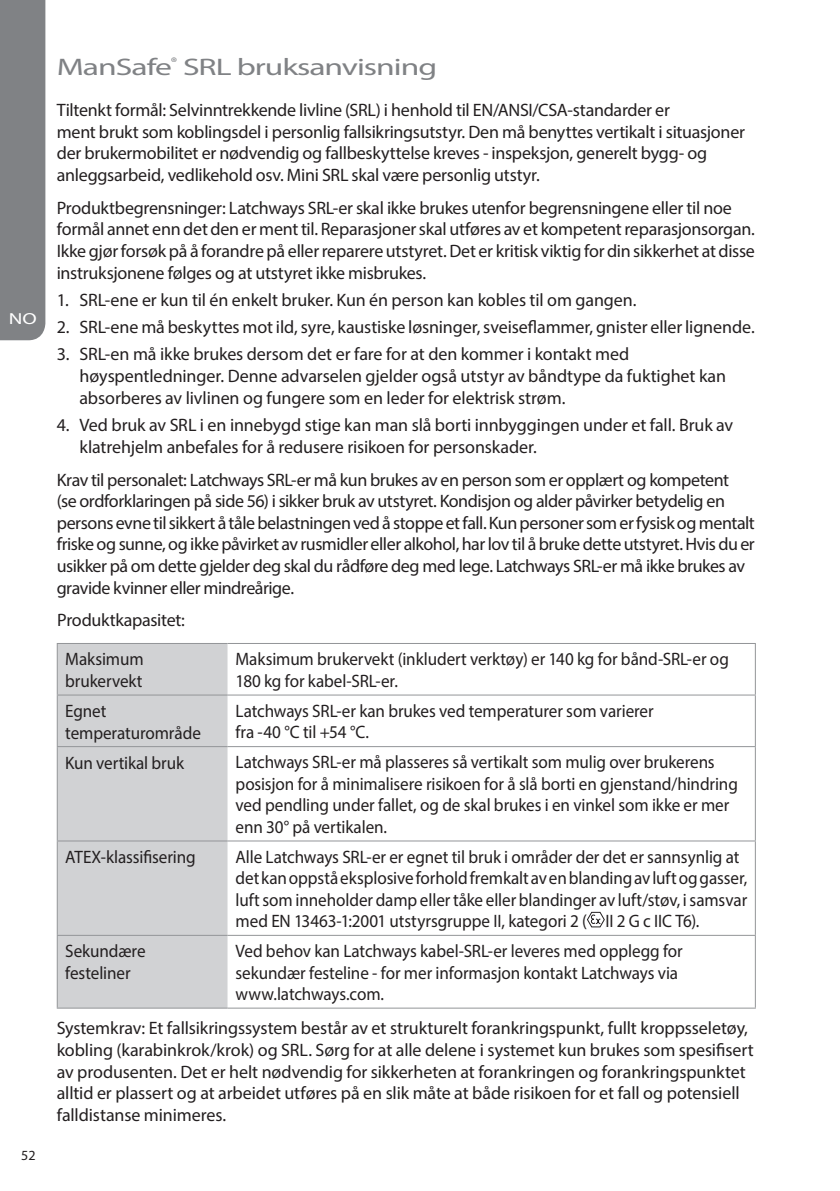
<style>
.page{position:relative;width:840px;height:1191px;background:#fff}
.page>*{position:absolute;margin:0;border:0;box-sizing:border-box;transform-origin:0 0}
.t1{font:24px "Myriad Pro";letter-spacing:-.03em;color:#808285;scale:1.4 1}
.t2{font:18px/21.6px "Myriad Pro";letter-spacing:-.01em;color:#231f20}
.t3{font:18px/21.6px "Myriad Pro";letter-spacing:-.01em;color:#231f20;scale:.95 1}
.t4{font:16px "Myriad Pro";color:#fff;scale:1.3 1}
.t5{font:14px "Myriad Pro";color:#231f20}
</style>
<div class="page">
<div style="left:0;top:0;width:45px;height:340px;background:#808285"></div>
<div style="left:58px;top:644px;width:169px;height:363px;background:#d1d2d4"></div>
<hr style="left:57px;top:643px;width:170px;height:1px;background:#939598">
<hr style="left:227px;top:643px;width:528px;height:1px;background:#939598">
<hr style="left:57px;top:694px;width:170px;height:1px;background:#939598">
<hr style="left:227px;top:694px;width:528px;height:1px;background:#939598">
<hr style="left:57px;top:746px;width:170px;height:1px;background:#939598">
<hr style="left:227px;top:746px;width:528px;height:1px;background:#939598">
<hr style="left:57px;top:840px;width:170px;height:1px;background:#939598">
<hr style="left:227px;top:840px;width:528px;height:1px;background:#939598">
<hr style="left:57px;top:935px;width:170px;height:1px;background:#939598">
<hr style="left:227px;top:935px;width:528px;height:1px;background:#939598">
<hr style="left:57px;top:644px;width:1px;height:50px;background:#939598">
<hr style="left:57px;top:695px;width:1px;height:51px;background:#939598">
<hr style="left:57px;top:747px;width:1px;height:93px;background:#939598">
<hr style="left:57px;top:841px;width:1px;height:94px;background:#939598">
<hr style="left:57px;top:936px;width:1px;height:71px;background:#939598">
<hr style="left:754px;top:644px;width:1px;height:50px;background:#939598">
<hr style="left:754px;top:695px;width:1px;height:51px;background:#939598">
<hr style="left:754px;top:747px;width:1px;height:93px;background:#939598">
<hr style="left:754px;top:841px;width:1px;height:94px;background:#939598">
<hr style="left:754px;top:936px;width:1px;height:71px;background:#939598">
<hr style="left:57px;top:1007px;width:170px;height:1px;background:#939598">
<hr style="left:227px;top:1007px;width:528px;height:1px;background:#939598">
<svg style="left:587px;top:912px;width:18px;height:15px"></svg>
<p class="t4" style="left:9px;top:309px;width:23px">NO</p>
<p class="t5" style="left:21px;top:1146px;width:16px">52</p>
<p class="t1" style="left:57px;top:52px;width:273px">ManSafe<sup>®</sup> SRL bruksanvisning</p>
<p class="t2" style="left:57px;top:99px;width:689px">Tiltenkt formål: Selvinntrekkende livline (SRL) i henhold til EN/ANSI/CSA-standarder er<br>ment brukt som koblingsdel i personlig fallsikringsutstyr. Den må benyttes vertikalt i situasjoner der brukermobilitet er nødvendig og fallbeskyttelse kreves - inspeksjon, generelt bygg- og anleggsarbeid, vedlikehold osv. Mini SRL skal være personlig utstyr.</p>
<p class="t2" style="left:57px;top:197px;width:699px">Produktbegrensninger: Latchways SRL-er skal ikke brukes utenfor begrensningene eller til noe formål annet enn det den er ment til. Reparasjoner skal utføres av et kompetent reparasjonsorgan.<br>Ikke gjør forsøk på å forandre på eller reparere utstyret. Det er kritisk viktig for din sikkerhet at disse instruksjonene følges og at utstyret ikke misbrukes.</p>
<p class="t2" style="left:57px;top:289px;width:581px">1. SRL-ene er kun til én enkelt bruker. Kun én person kan kobles til om gangen.</p>
<p class="t2" style="left:57px;top:316px;width:699px">2. SRL-ene må beskyttes mot ild, syre, kaustiske løsninger, sveiseflammer, gnister eller lignende.</p>
<p class="t2" style="left:79px;top:343px;width:647px;text-indent:-23px">3. SRL-en må ikke brukes dersom det er fare for at den kommer i kontakt med høyspentledninger. Denne advarselen gjelder også utstyr av båndtype da fuktighet kan absorberes av livlinen og fungere som en leder for elektrisk strøm.</p>
<p class="t2" style="left:79px;top:414px;width:655px;text-indent:-23px">4. Ved bruk av SRL i en innebygd stige kan man slå borti innbyggingen under et fall. Bruk av klatrehjelm anbefales for å redusere risikoen for personskader.</p>
<p class="t2" style="left:57px;top:468px;width:699px">Krav til personalet: Latchways SRL-er må kun brukes av en person som er opplært og kompetent<br>(se ordforklaringen på side 56) i sikker bruk av utstyret. Kondisjon og alder påvirker betydelig en persons evne til sikkert å tåle belastningen ved å stoppe et fall. Kun personer som er fysisk og mentalt friske og sunne, og ikke påvirket av rusmidler eller alkohol, har lov til å bruke dette utstyret. Hvis du er usikker på om dette gjelder deg skal du rådføre deg med lege. Latchways SRL-er må ikke brukes av gravide kvinner eller mindreårige.</p>
<p class="t2" style="left:57px;top:609px;width:129px">Produktkapasitet:</p>
<p class="t3" style="left:65px;top:648px;width:84px">Maksimum brukervekt</p>
<p class="t3" style="left:235px;top:648px;width:520px">Maksimum brukervekt (inkludert verktøy) er 140 kg for bånd-SRL-er og<br>180 kg for kabel-SRL-er.</p>
<p class="t3" style="left:65px;top:700px;width:144px">Egnet temperaturområde</p>
<p class="t3" style="left:235px;top:699px;width:441px">Latchways SRL-er kan brukes ved temperaturer som varierer fra -40 °C til +54 °C.</p>
<p class="t3" style="left:65px;top:751px;width:127px">Kun vertikal bruk</p>
<p class="t3" style="left:235px;top:751px;width:530px">Latchways SRL-er må plasseres så vertikalt som mulig over brukerens posisjon for å minimalisere risikoen for å slå borti en gjenstand/hindring ved pendling under fallet, og de skal brukes i en vinkel som ikke er mer enn 30° på vertikalen.</p>
<p class="t3" style="left:65px;top:846px;width:139px">ATEX-klassifisering</p>
<p class="t3" style="left:235px;top:845px;width:540px">Alle Latchways SRL-er er egnet til bruk i områder der det er sannsynlig at det kan oppstå eksplosive forhold fremkalt av en blanding av luft og gasser, luft som inneholder damp eller tåke eller blandinger av luft/støv, i samsvar med EN 13463-1:2001 utstyrsgruppe II, kategori 2 ( II 2 G c IIC T6).</p>
<p class="t3" style="left:65px;top:940px;width:86px">Sekundære festeliner</p>
<p class="t3" style="left:235px;top:939px;width:472px">Ved behov kan Latchways kabel-SRL-er leveres med opplegg for sekundær festeline - for mer informasjon kontakt Latchways via www.latchways.com.</p>
<p class="t2" style="left:57px;top:1017px;width:698px">Systemkrav: Et fallsikringssystem består av et strukturelt forankringspunkt, fullt kroppsseletøy, kobling (karabinkrok/krok) og SRL. Sørg for at alle delene i systemet kun brukes som spesifisert av produsenten. Det er helt nødvendig for sikkerheten at forankringen og forankringspunktet alltid er plassert og at arbeidet utføres på en slik måte at både risikoen for et fall og potensiell falldistanse minimeres.</p>
</div>
